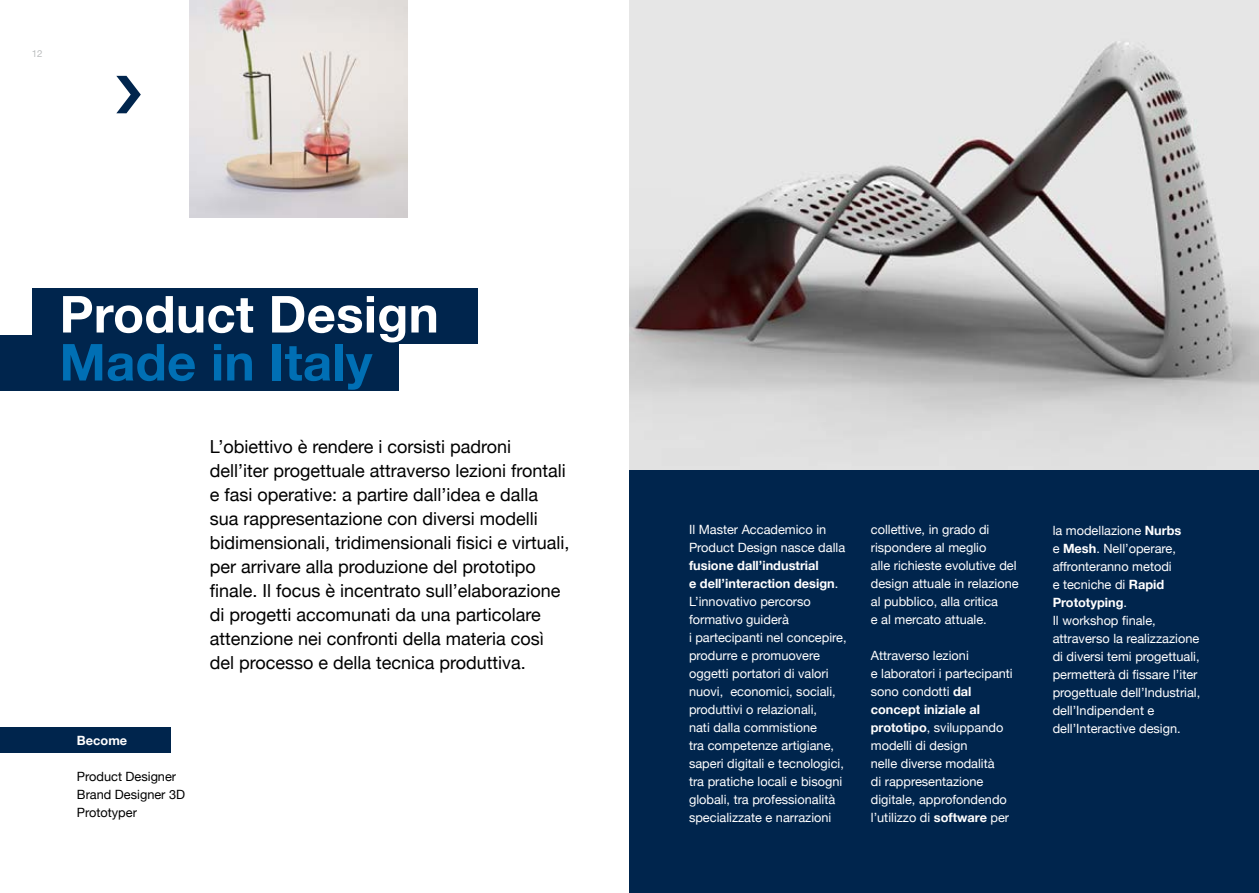
<style>
.page{position:relative;width:1259px;height:893px;background:#fff}
.page>*{position:absolute;margin:0;border:0;box-sizing:border-box;transform-origin:0 0}
.t1{font:700 51px "Helvetica Neue";letter-spacing:.005em;color:#fff}
.t2{font:700 51px "Helvetica Neue";letter-spacing:.005em;color:#006fb4}
.t3{font:18px/24px "Helvetica Neue";color:#000}
.t4{font:12.75px/18px "Helvetica Neue";color:#fff}
.t5{font:12.75px/18px "Helvetica Neue";color:#000}
.t6{font:700 12.75px "Helvetica Neue";color:#fff}
.t7{font:9.75px "Helvetica Neue";color:#bbbdbe}
.s1{font-weight:700}
</style>
<div class="page">
<div style="left:629px;top:0;width:630px;height:893px;background:#00254d"></div>
<img style="left:629px;top:0;width:630px;height:470px">
<div style="left:0;top:728px;width:170px;height:25px;background:#00254d"></div>
<img style="left:190px;top:0;width:217px;height:218px">
<div style="left:0;top:335px;width:398px;height:55px;background:#00254d"></div>
<div style="left:32px;top:288px;width:446px;height:55px;background:#00254d"></div>
<p class="t7" style="left:32px;top:48px;width:12px">12</p>
<h1 class="t1" style="left:60px;top:283px;width:381px">Product design</h1>
<h1 class="t2" style="left:60px;top:331px;width:314px">made in italy</h1>
<p class="t6" style="left:77px;top:732px;width:52px">Become</p>
<p class="t5" style="left:77px;top:767px;width:110px">Product Designer<br>Brand Designer 3D<br>Prototyper</p>
<p class="t3" style="left:210px;top:434px;width:361px">L’obiettivo è rendere i corsisti padroni dell’iter progettuale attraverso lezioni frontali e fasi operative: a partire dall’idea e dalla sua rappresentazione con diversi modelli bidimensionali, tridimensionali fisici e virtuali, per arrivare alla produzione del prototipo finale. Il focus è incentrato sull’elaborazione di progetti accomunati da una particolare attenzione nei confronti della materia così del processo e della tecnica produttiva.</p>
<p class="t4" style="left:689px;top:520px;width:158px">Il Master Accademico in<br>Product Design nasce dalla</p>
<p class="t4" style="left:689px;top:556px;width:159px"><span class="s1">fusione dall’industrial<br>e dell’interaction design</span>.<br>L’innovativo percorso formativo guiderà<br>i partecipanti nel concepire, produrre e promuovere oggetti portatori di valori nuovi, economici, sociali, produttivi o relazionali,<br>nati dalla commistione<br>tra competenze artigiane, saperi digitali e tecnologici, tra pratiche locali e bisogni globali, tra professionalità specializzate e narrazioni</p>
<p class="t4" style="left:871px;top:520px;width:149px">collettive, in grado di rispondere al meglio<br>alle richieste evolutive del design attuale in relazione al pubblico, alla critica<br>e al mercato attuale.</p>
<p class="t4" style="left:871px;top:646px;width:143px">Attraverso lezioni<br>e laboratori i partecipanti sono condotti <span class="s1">dal concept iniziale al prototipo</span>, sviluppando modelli di design<br>nelle diverse modalità<br>di rappresentazione digitale, approfondendo l’utilizzo di <span class="s1">software</span> per</p>
<p class="t4" style="left:1052px;top:521px;width:149px">la modellazione <span class="s1">Nurbs<br></span>e <span class="s1">Mesh</span>. Nell’operare, affronteranno metodi<br>e tecniche di <span class="s1">Rapid<br>Prototyping</span>.<br>Il workshop finale, attraverso la realizzazione di diversi temi progettuali, permetterà di fissare l’iter progettuale dell’Industrial, dell’Indipendent e dell’Interactive design.</p>
</div>
